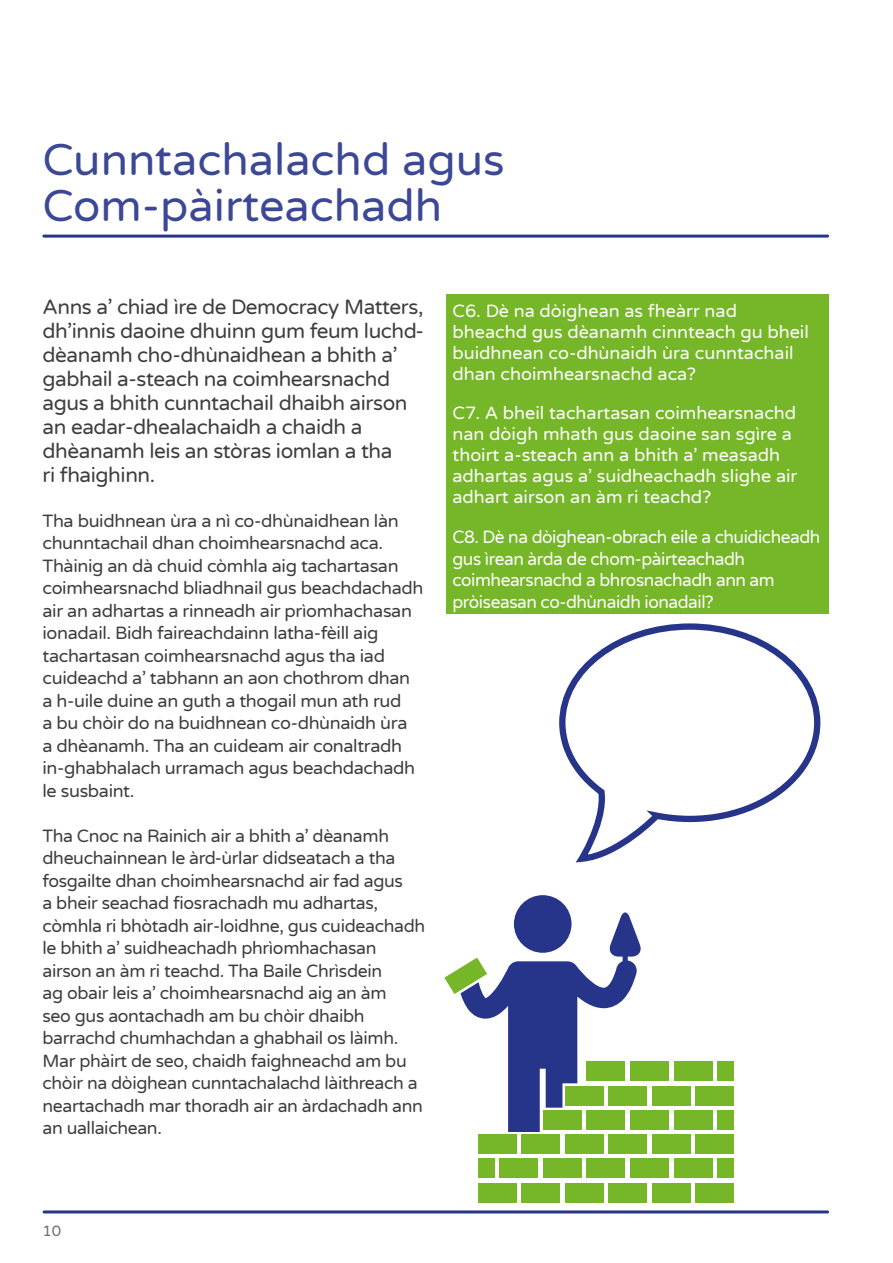
<style>
.page{position:relative;width:893px;height:1263px;background:#fff}
.page>*{position:absolute;margin:0;border:0;box-sizing:border-box;transform-origin:0 0}
.Heading{font:45px/46.5px "Varela Round";color:#3c4896}
.Body_text{font:21px/24px "Varela Round";letter-spacing:-.02em;color:#3e3e3f}
.Body_text-2{font:18px/22.5px "Varela Round";letter-spacing:-.02em;color:#3e3e3f}
.Question{font:18px/21px "Varela Round";color:#fff}
.Question-2{font:18px/21.8px "Varela Round";letter-spacing:-.025em;color:#fff;scale:.96 1}
.t1{font:15px "Varela Round";color:#6c6d70}
</style>
<div class="page">
<hr style="left:44px;top:1210px;width:784px;height:3px;background:#26348a">
<div style="left:446px;top:294px;width:383px;height:320px;background:#76b629"></div>
<div style="left:514px;top:895px;width:57px;height:58px;background:#26348a;border-radius:50%"></div>
<div style="left:478px;top:1183px;width:38px;height:19px;background:#76b629"></div>
<div style="left:500px;top:1159px;width:38px;height:19px;background:#76b629"></div>
<div style="left:521px;top:1183px;width:39px;height:19px;background:#76b629"></div>
<div style="left:565px;top:1183px;width:38px;height:19px;background:#76b629"></div>
<div style="left:608px;top:1183px;width:39px;height:19px;background:#76b629"></div>
<div style="left:652px;top:1183px;width:38px;height:19px;background:#76b629"></div>
<div style="left:696px;top:1183px;width:38px;height:19px;background:#76b629"></div>
<div style="left:478px;top:1134px;width:38px;height:20px;background:#76b629"></div>
<div style="left:521px;top:1134px;width:39px;height:20px;background:#76b629"></div>
<div style="left:565px;top:1134px;width:38px;height:20px;background:#76b629"></div>
<div style="left:608px;top:1134px;width:39px;height:20px;background:#76b629"></div>
<div style="left:652px;top:1134px;width:38px;height:20px;background:#76b629"></div>
<div style="left:696px;top:1134px;width:38px;height:20px;background:#76b629"></div>
<div style="left:608px;top:1086px;width:39px;height:19px;background:#76b629"></div>
<div style="left:652px;top:1086px;width:38px;height:19px;background:#76b629"></div>
<div style="left:696px;top:1086px;width:38px;height:19px;background:#76b629"></div>
<div style="left:543px;top:1159px;width:39px;height:19px;background:#76b629"></div>
<div style="left:587px;top:1159px;width:38px;height:19px;background:#76b629"></div>
<div style="left:630px;top:1159px;width:39px;height:19px;background:#76b629"></div>
<div style="left:674px;top:1159px;width:38px;height:19px;background:#76b629"></div>
<div style="left:717px;top:1159px;width:17px;height:19px;background:#76b629"></div>
<div style="left:630px;top:1110px;width:39px;height:19px;background:#76b629"></div>
<div style="left:674px;top:1110px;width:38px;height:19px;background:#76b629"></div>
<div style="left:717px;top:1110px;width:17px;height:19px;background:#76b629"></div>
<div style="left:630px;top:1061px;width:39px;height:20px;background:#76b629"></div>
<div style="left:674px;top:1061px;width:38px;height:20px;background:#76b629"></div>
<div style="left:717px;top:1061px;width:17px;height:20px;background:#76b629"></div>
<div style="left:478px;top:1159px;width:17px;height:19px;background:#76b629"></div>
<svg style="left:444px;top:911px;width:198px;height:221px"></svg>
<svg style="left:559px;top:623px;width:262px;height:240px"></svg>
<hr style="left:44px;top:235px;width:784px;height:3px;background:#26348a">
<p class="Heading" style="left:43px;top:135px;width:464px">Cunntachalachd agus<br>Com-pàirteachadh</p>
<p class="Body_text" style="left:43px;top:294px;width:383px">Anns a’ chiad ìre de Democracy Matters, dh’innis daoine dhuinn gum feum luchd&shy;dèanamh cho-dhùnaidhean a bhith a’ gabhail a-steach na coimhearsnachd agus a bhith cunntachail dhaibh airson an eadar-dhealachaidh a chaidh a dhèanamh leis an stòras iomlan a tha<br>ri fhaighinn.</p>
<p class="Body_text-2" style="left:43px;top:509px;width:382px">Tha buidhnean ùra a nì co-dhùnaidhean làn chunntachail dhan choimhearsnachd aca.<br>Thàinig an dà chuid còmhla aig tachartasan coimhearsnachd bliadhnail gus beachdachadh air an adhartas a rinneadh air prìomhachasan ionadail. Bidh faireachdainn latha-fèill aig tachartasan coimhearsnachd agus tha iad cuideachd a’ tabhann an aon chothrom dhan a h-uile duine an guth a thogail mun ath rud<br>a bu chòir do na buidhnean co-dhùnaidh ùra<br>a dhèanamh. Tha an cuideam air conaltradh in-ghabhalach urramach agus beachdachadh le susbaint.</p>
<p class="Body_text-2" style="left:43px;top:824px;width:384px">Tha Cnoc na Rainich air a bhith a’ dèanamh dheuchainnean le àrd-ùrlar didseatach a tha fosgailte dhan choimhearsnachd air fad agus<br>a bheir seachad fiosrachadh mu adhartas, còmhla ri bhòtadh air-loidhne, gus cuideachadh le bhith a’ suidheachadh phrìomhachasan airson an àm ri teachd. Tha Baile Chrìsdein<br>ag obair leis a’ choimhearsnachd aig an àm<br>seo gus aontachadh am bu chòir dhaibh barrachd chumhachdan a ghabhail os làimh.<br>Mar phàirt de seo, chaidh faighneachd am bu chòir na dòighean cunntachalachd làithreach a neartachadh mar thoradh air an àrdachadh ann an uallaichean.</p>
<p class="Question" style="left:452px;top:300px;width:358px">C6. Dè na dòighean as fheàrr nad bheachd gus dèanamh cinnteach gu bheil buidhnean co-dhùnaidh ùra cunntachail dhan choimhearsnachd aca?</p>
<p class="Question" style="left:452px;top:402px;width:347px">C7. A bheil tachartasan coimhearsnachd nan dòigh mhath gus daoine san sgìre a thoirt a-steach ann a bhith a’ measadh adhartas agus a’ suidheachadh slighe air adhart airson an àm ri teachd?</p>
<p class="Question-2" style="left:452px;top:525px;width:385px">C8. Dè na dòighean-obrach eile a chuidicheadh gus ìrean àrda de chom-pàirteachadh coimhearsnachd a bhrosnachadh ann am pròiseasan co-dhùnaidh ionadail?</p>
<p class="t1" style="left:43px;top:1220px;width:20px">10</p>
</div>
